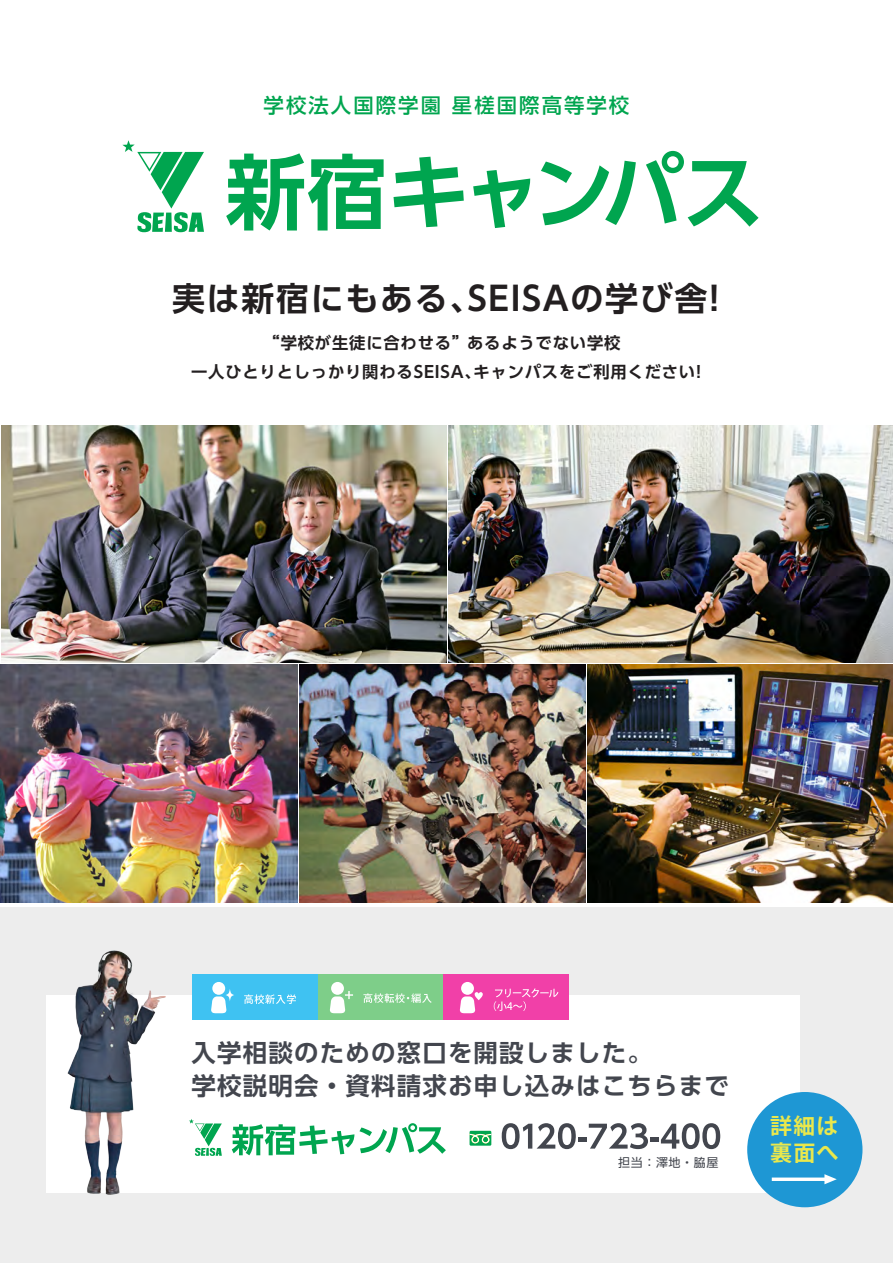
<style>
.page{position:relative;width:893px;height:1263px;background:#fff}
.page>*{position:absolute;margin:0;border:0;box-sizing:border-box;transform-origin:0 0}
.t1{font:700 33px "UD Shin Go Pro De";letter-spacing:.05em;color:#231f20}
.t2{font:700 24.45px/33px "UD Shin Go Pro De";letter-spacing:.05em;color:#43464e}
.t3{font:700 21.9px/26.4px "Koz Go Pro";letter-spacing:.05em;color:#eae84c}
.t4{font:500 20.4px "UD Shin Go Pro";letter-spacing:.1em;color:#00a54f}
.t5{font:700 16.35px/28.5px "UD Shin Go Pro De";letter-spacing:.05em;color:#231f20;text-align:center}
.t6{font:12px "UD Shin Go Pro";color:#43464e}
</style>
<div class="page">
<img style="left:1px;top:425px;width:445px;height:238px">
<img style="left:449px;top:425px;width:444px;height:238px">
<img style="left:0;top:665px;width:297px;height:238px">
<img style="left:300px;top:665px;width:285px;height:237px">
<img style="left:588px;top:665px;width:305px;height:238px">
<div style="left:0;top:907px;width:893px;height:356px;background:#ededed"></div>
<div style="left:47px;top:995px;width:753px;height:198px;background:#fff"></div>
<img style="left:68px;top:950px;width:98px;height:244px">
<div style="left:317px;top:975px;width:126px;height:45px;background:#7ece89"></div>
<div style="left:192px;top:975px;width:125px;height:45px;background:#3fc2f2"></div>
<div style="left:443px;top:975px;width:125px;height:45px;background:#f140a8"></div>
<div style="left:212px;top:982px;width:13px;height:13px;background:#fff;border-radius:50%"></div>
<svg style="left:211px;top:996px;width:15px;height:17px"></svg>
<svg style="left:225px;top:989px;width:9px;height:12px"></svg>
<svg style="left:244px;top:994px;width:52px;height:10px"></svg>
<div style="left:331px;top:982px;width:13px;height:13px;background:#fff;border-radius:50%"></div>
<svg style="left:330px;top:991px;width:23px;height:22px"></svg>
<svg style="left:363px;top:993px;width:69px;height:10px"></svg>
<div style="left:461px;top:982px;width:13px;height:13px;background:#fff;border-radius:50%"></div>
<svg style="left:460px;top:992px;width:23px;height:21px"></svg>
<svg style="left:494px;top:988px;width:64px;height:23px"></svg>
<svg style="left:502px;top:1123px;width:218px;height:26px"></svg>
<div style="left:470px;top:1131px;width:21px;height:15px;background:#00a54f"></div>
<svg style="left:470px;top:1134px;width:21px;height:9px"></svg>
<div style="left:747px;top:1092px;width:115px;height:115px;background:#1e97d4;border-radius:50%"></div>
<svg style="left:772px;top:1174px;width:65px;height:10px"></svg>
<svg style="left:189px;top:1119px;width:33px;height:37px"></svg>
<svg style="left:232px;top:1123px;width:214px;height:32px"></svg>
<svg style="left:122px;top:140px;width:82px;height:92px"></svg>
<svg style="left:226px;top:153px;width:158px;height:77px"></svg>
<svg style="left:393px;top:157px;width:71px;height:70px"></svg>
<svg style="left:473px;top:170px;width:57px;height:58px"></svg>
<svg style="left:541px;top:151px;width:218px;height:76px"></svg>
<p class="t4" style="left:264px;top:88px;width:367px">学校法人国際学園 星槎国際高等学校</p>
<h1 class="t1" style="left:172px;top:272px;width:548px">実は新宿にもある、SEISAの学び舎!</h1>
<p class="t5" style="left:191px;top:328px;width:511px">“学校が生徒に合わせる”あるようでない学校<br>一人ひとりとしっかり関わるSEISA、キャンパスをご利用ください!</p>
<h2 class="t2" style="left:192px;top:1036px;width:539px">入学相談のための窓口を開設しました。<br>学校説明会・資料請求お申し込みはこちらまで</h2>
<p class="t6" style="left:618px;top:1153px;width:102px">担当：澤地・脇屋</p>
<h3 class="t3" style="left:770px;top:1114px;width:70px">詳細は裏面へ</h3>
</div>
